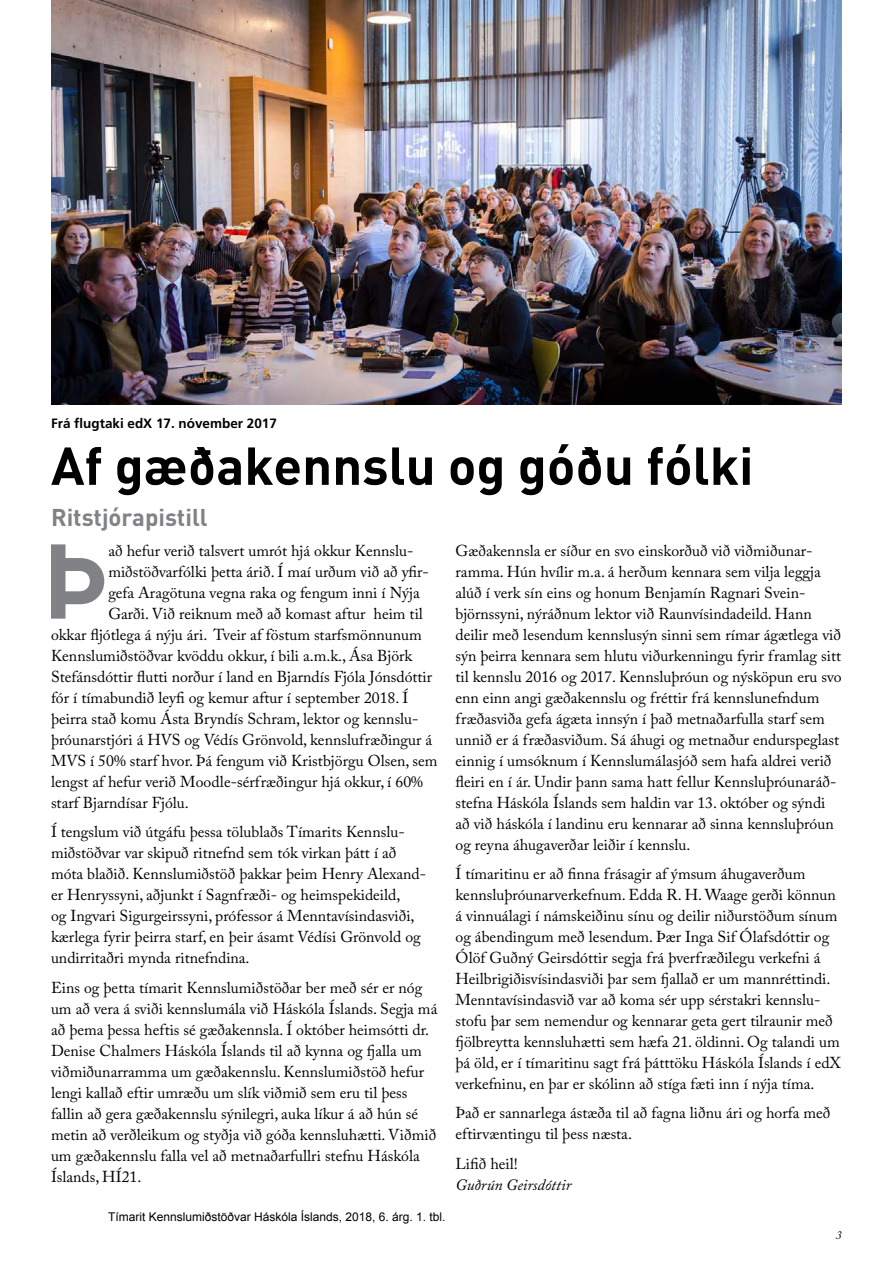
<style>
.page{position:relative;width:893px;height:1263px;background:#fff}
.page>*{position:absolute;margin:0;border:0;box-sizing:border-box;transform-origin:0 0}
.p1_-_meginmal{font:700 104.25px "DIN";color:#808285}
.h1_-_fyrirsögn{font:700 52.5px "DIN";color:#000}
.h2_-_millifyrirsagni{font:700 24px "DIN";color:#808285}
.p1_-_meginmal-2{font:15.75px/21px "Adobe Caslon Pro";color:#000}
.p1_-_meginmal-3{font:italic 15.75px/21px "Adobe Caslon Pro";color:#000}
.m1_-_myndatexti{font:700 13.5px "Frutiger";color:#000}
.t1{font:12px "Arial";color:#000}
.t2{font:italic 12px "Adobe Caslon Pro";color:#000}
.s1{font-style:normal}
</style>
<div class="page">
<img style="left:51px;top:0;width:791px;height:405px">
<p class="m1_-_myndatexti" style="left:51px;top:416px;width:227px">Frá flugtaki edX 17. nóvember 2017</p>
<p class="h1_-_fyrirsögn" style="left:51px;top:431px;width:704px">Af gæðakennslu og góðu fólki</p>
<p class="h2_-_millifyrirsagni" style="left:51px;top:502px;width:158px">Ritstjórapistill</p>
<p class="p1_-_meginmal" style="left:42px;top:513px;width:67px">Þ</p>
<p class="p1_-_meginmal-2" style="left:108px;top:540px;width:307px">að hefur verið talsvert umrót hjá okkur Kennslu-</p>
<p class="p1_-_meginmal-2" style="left:455px;top:540px;width:388px">Gæðakennsla er síður en svo einskorðuð við viðmiðunar&shy;ramma. Hún hvílir m.a. á herðum kennara sem vilja leggja alúð í verk sín eins og honum Benjamín Ragnari Svein&shy;björnssyni, nýráðnum lektor við Raunvísindadeild. Hann deilir með lesendum kennslusýn sinni sem rímar ágætlega við sýn þeirra kennara sem hlutu viðurkenningu fyrir framlag sitt til kennslu 2016 og 2017. Kennsluþróun og nýsköpun eru svo enn einn angi gæðakennslu og fréttir frá kennslunefndum fræðasviða gefa ágæta innsýn í það metnaðarfulla starf sem unnið er á fræðasviðum. Sá áhugi og metnaður endurspeglast einnig í umsóknum í Kennslumálasjóð sem hafa aldrei verið fleiri en í ár. Undir þann sama hatt fellur Kennsluþróunaráð&shy;stefna Háskóla Íslands sem haldin var 13. október og sýndi að við háskóla í landinu eru kennarar að sinna kennsluþróun og reyna áhugaverðar leiðir í kennslu.</p>
<p class="p1_-_meginmal-2" style="left:455px;top:863px;width:387px">Í tímaritinu er að finna frásagir af ýmsum áhugaverðum kennsluþróunarverkefnum. Edda R. H. Waage gerði könnun á vinnuálagi í námskeiðinu sínu og deilir niðurstöðum sínum og ábendingum með lesendum. Þær Inga Sif Ólafsdóttir og Ólöf Guðný Geirsdóttir segja frá þverfræðilegu verkefni á Heilbrigiðisvísindasviði þar sem fjallað er um mannréttindi.<br>Menntavísindasvið var að koma sér upp sérstakri kennslu&shy;stofu þar sem nemendur og kennarar geta gert tilraunir með fjölbreytta kennsluhætti sem hæfa 21. öldinni. Og talandi um þá öld, er í tímaritinu sagt frá þátttöku Háskóla Íslands í edX verkefninu, en þar er skólinn að stíga fæti inn í nýja tíma.</p>
<p class="p1_-_meginmal-2" style="left:455px;top:1102px;width:377px">Það er sannarlega ástæða til að fagna liðnu ári og horfa með eftirvæntingu til þess næsta.</p>
<p class="p1_-_meginmal-3" style="left:455px;top:1153px;width:117px"><span class="s1">Lifið heil!<br></span>Guðrún Geirsdóttir</p>
<p class="p1_-_meginmal-2" style="left:108px;top:561px;width:322px">miðstöðvarfólki þetta árið. Í maí urðum við að yfir-</p>
<p class="p1_-_meginmal-2" style="left:108px;top:582px;width:313px">gefa Aragötuna vegna raka og fengum inni í Nýja</p>
<p class="p1_-_meginmal-2" style="left:108px;top:603px;width:316px">Garði. Við reiknum með að komast aftur heim til</p>
<p class="p1_-_meginmal-2" style="left:51px;top:624px;width:372px">okkar fljótlega á nýju ári. Tveir af föstum starfsmönnunum</p>
<p class="p1_-_meginmal-2" style="left:51px;top:645px;width:363px">Kennslumiðstöðvar kvöddu okkur, í bili a.m.k., Ása Björk</p>
<p class="p1_-_meginmal-2" style="left:51px;top:666px;width:383px">Stefánsdóttir flutti norður í land en Bjarndís Fjóla Jónsdóttir</p>
<p class="p1_-_meginmal-2" style="left:51px;top:687px;width:359px">fór í tímabundið leyfi og kemur aftur í september 2018. Í</p>
<p class="p1_-_meginmal-2" style="left:51px;top:708px;width:369px">þeirra stað komu Ásta Bryndís Schram, lektor og kennslu-</p>
<p class="p1_-_meginmal-2" style="left:51px;top:729px;width:383px">þróunarstjóri á HVS og Védís Grönvold, kennslufræðingur á</p>
<p class="p1_-_meginmal-2" style="left:51px;top:750px;width:388px">MVS í 50% starf hvor. Þá fengum við Kristbjörgu Olsen, sem</p>
<p class="p1_-_meginmal-2" style="left:51px;top:771px;width:373px">lengst af hefur verið Moodle-sérfræðingur hjá okkur, í 60%</p>
<p class="p1_-_meginmal-2" style="left:51px;top:792px;width:139px">starf Bjarndísar Fjólu.</p>
<p class="p1_-_meginmal-2" style="left:51px;top:821px;width:376px">Í tengslum við útgáfu þessa tölublaðs Tímarits Kennslu&shy;miðstöðvar var skipuð ritnefnd sem tók virkan þátt í að móta blaðið. Kennslumiðstöð þakkar þeim Henry Alexand&shy;er Henryssyni, aðjunkt í Sagnfræði- og heimspekideild,<br>og Ingvari Sigurgeirssyni, prófessor á Menntavísindasviði, kærlega fyrir þeirra starf, en þeir ásamt Védísi Grönvold og undirritaðri mynda ritnefndina.</p>
<p class="p1_-_meginmal-2" style="left:51px;top:977px;width:388px">Eins og þetta tímarit Kennslumiðstöðar ber með sér er nóg um að vera á sviði kennslumála við Háskóla Íslands. Segja má að þema þessa heftis sé gæðakennsla. Í október heimsótti dr.<br>Denise Chalmers Háskóla Íslands til að kynna og fjalla um viðmiðunarramma um gæðakennslu. Kennslumiðstöð hefur lengi kallað eftir umræðu um slík viðmið sem eru til þess fallin að gera gæðakennslu sýnilegri, auka líkur á að hún sé metin að verðleikum og styðja við góða kennsluhætti. Viðmið um gæðakennslu falla vel að metnaðarfullri stefnu Háskóla Íslands, HÍ21.</p>
<p class="t1" style="left:108px;top:1209px;width:339px">Tímarit Kennslumiðstöðvar Háskóla Íslands, 2018, 6. árg. 1. tbl.</p>
<p class="t2" style="left:836px;top:1228px;width:7px">3</p>
</div>
